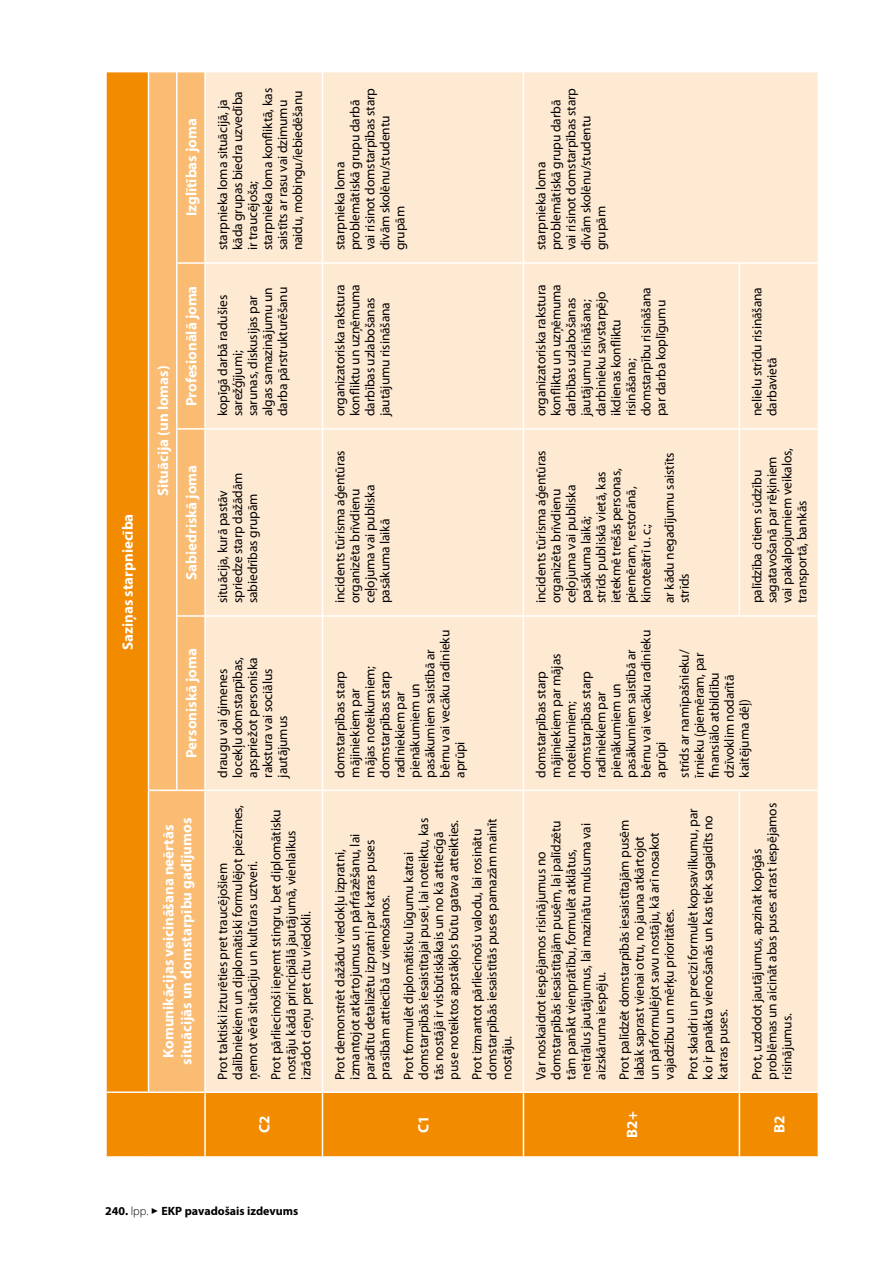
<style>
.page{position:relative;width:893px;height:1263px;background:#fff}
.page>*{position:absolute;margin:0;border:0;box-sizing:border-box;transform-origin:0 0}
.t1{font:700 15px/18px "Myriad Pro";color:#fff;text-align:center}
.t2{font:13.5px/15px "Myriad Pro";letter-spacing:-.01em;color:#000}
.t3{font:700 12px "Myriad Pro";color:#000}
.s1{font-weight:300}
</style>
<div class="page">
<div style="left:107px;top:72px;width:711px;height:1084px;background:#f28b00"></div>
<div style="left:149px;top:72px;width:55px;height:1019px;background:#fabc73"></div>
<div style="left:206px;top:72px;width:612px;height:1019px;background:#fee9d2"></div>
<hr style="left:204px;top:1092px;width:2px;height:66px;background:#fff">
<hr style="left:204px;top:790px;width:2px;height:302px;background:#fff">
<hr style="left:148px;top:790px;width:1px;height:303px;background:#fff">
<hr style="left:148px;top:616px;width:1px;height:174px;background:#fff">
<hr style="left:149px;top:789px;width:27px;height:2px;background:#fff">
<hr style="left:148px;top:429px;width:1px;height:187px;background:#fff">
<hr style="left:148px;top:263px;width:1px;height:166px;background:#fff">
<hr style="left:148px;top:71px;width:1px;height:192px;background:#fff">
<hr style="left:204px;top:616px;width:2px;height:174px;background:#fff">
<hr style="left:204px;top:429px;width:2px;height:187px;background:#fff">
<hr style="left:204px;top:263px;width:2px;height:166px;background:#fff">
<hr style="left:204px;top:71px;width:2px;height:192px;background:#fff">
<hr style="left:107px;top:1091px;width:41px;height:2px;background:#fff">
<hr style="left:149px;top:1091px;width:28px;height:2px;background:#fff">
<hr style="left:177px;top:1091px;width:27px;height:2px;background:#fff">
<hr style="left:176px;top:616px;width:2px;height:175px;background:#fff">
<hr style="left:178px;top:789px;width:26px;height:2px;background:#fff">
<hr style="left:206px;top:1091px;width:116px;height:2px;background:#fff">
<hr style="left:323px;top:1091px;width:200px;height:2px;background:#fff">
<hr style="left:524px;top:1091px;width:215px;height:2px;background:#fff">
<hr style="left:740px;top:1091px;width:78px;height:2px;background:#fff">
<hr style="left:176px;top:429px;width:2px;height:187px;background:#fff">
<hr style="left:178px;top:615px;width:26px;height:2px;background:#fff">
<hr style="left:523px;top:616px;width:1px;height:174px;background:#fff">
<hr style="left:524px;top:789px;width:215px;height:2px;background:#fff">
<hr style="left:524px;top:615px;width:215px;height:2px;background:#fff">
<hr style="left:740px;top:789px;width:78px;height:2px;background:#fff">
<hr style="left:740px;top:615px;width:78px;height:2px;background:#fff">
<hr style="left:176px;top:263px;width:2px;height:166px;background:#fff">
<hr style="left:178px;top:428px;width:26px;height:2px;background:#fff">
<hr style="left:176px;top:71px;width:2px;height:192px;background:#fff">
<hr style="left:178px;top:262px;width:26px;height:2px;background:#fff">
<hr style="left:523px;top:71px;width:1px;height:192px;background:#fff">
<hr style="left:524px;top:262px;width:215px;height:2px;background:#fff">
<hr style="left:740px;top:262px;width:78px;height:2px;background:#fff">
<hr style="left:206px;top:789px;width:116px;height:2px;background:#fff">
<hr style="left:206px;top:615px;width:116px;height:2px;background:#fff">
<hr style="left:206px;top:428px;width:116px;height:2px;background:#fff">
<hr style="left:206px;top:262px;width:116px;height:2px;background:#fff">
<hr style="left:322px;top:1092px;width:1px;height:66px;background:#fff">
<hr style="left:322px;top:790px;width:1px;height:302px;background:#fff">
<hr style="left:322px;top:616px;width:1px;height:174px;background:#fff">
<hr style="left:323px;top:789px;width:200px;height:2px;background:#fff">
<hr style="left:322px;top:429px;width:1px;height:187px;background:#fff">
<hr style="left:323px;top:615px;width:200px;height:2px;background:#fff">
<hr style="left:322px;top:263px;width:1px;height:166px;background:#fff">
<hr style="left:323px;top:428px;width:200px;height:2px;background:#fff">
<hr style="left:322px;top:71px;width:1px;height:192px;background:#fff">
<hr style="left:323px;top:262px;width:200px;height:2px;background:#fff">
<hr style="left:523px;top:1092px;width:1px;height:66px;background:#fff">
<hr style="left:523px;top:790px;width:1px;height:302px;background:#fff">
<hr style="left:523px;top:429px;width:1px;height:187px;background:#fff">
<hr style="left:523px;top:263px;width:1px;height:166px;background:#fff">
<hr style="left:524px;top:428px;width:215px;height:2px;background:#fff">
<hr style="left:739px;top:1092px;width:1px;height:66px;background:#fff">
<hr style="left:739px;top:789px;width:1px;height:303px;background:#fff">
<hr style="left:739px;top:429px;width:1px;height:188px;background:#fff">
<hr style="left:739px;top:262px;width:1px;height:167px;background:#fff">
<hr style="left:740px;top:428px;width:78px;height:2px;background:#fff">
<p class="t1" style="left:118px;top:650px;width:138px;rotate:-90deg">Saziņas starpniecība</p>
<p class="t1" style="left:182px;top:216px;width:100px;rotate:-90deg">Izglītības joma</p>
<p class="t1" style="left:154px;top:496px;width:132px;rotate:-90deg">Situācija (un lomas)</p>
<p class="t1" style="left:182px;top:406px;width:122px;rotate:-90deg">Profesionālā joma</p>
<p class="t1" style="left:182px;top:580px;width:117px;rotate:-90deg">Sabiedriskā joma</p>
<p class="t2" style="left:215px;top:250px;width:164px;rotate:-90deg">starpnieka loma situācijā, ja kāda grupas biedra uzvedība ir traucējoša;<br>starpnieka loma konfliktā, kas saistīts ar rasu vai dzimumu naidu, mobingu/iebiedēšanu</p>
<p class="t2" style="left:215px;top:416px;width:131px;rotate:-90deg">kopīgā darbā radušies sarežģījumi;<br>sarunas, diskusijas par algas samazinājumu un darba pārstrukturēšanu</p>
<p class="t2" style="left:215px;top:603px;width:132px;rotate:-90deg">situācija, kurā pastāv spriedze starp dažādām sabiedrības grupām</p>
<p class="t1" style="left:182px;top:758px;width:111px;rotate:-90deg">Personiskā joma</p>
<p class="t1" style="left:159px;top:1065px;width:248px;rotate:-90deg">Komunikācijas veicināšana neērtās situācijās un domstarpību gadījumos</p>
<p class="t2" style="left:215px;top:777px;width:122px;rotate:-90deg">draugu vai ģimenes locekļu domstarpības, apspriežot personiska rakstura vai sociālus jautājumus</p>
<p class="t2" style="left:215px;top:1079px;width:276px;rotate:-90deg">Prot taktiski izturēties pret traucējošiem dalībniekiem un diplomātiski formulējot piezīmes, ņemot vērā situāciju un kultūras uztveri.</p>
<p class="t2" style="left:268px;top:1079px;width:271px;rotate:-90deg">Prot pārliecinoši ieņemt stingru, bet diplomātisku nostāju kādā principiālā jautājumā, vienlaikus izrādot cieņu pret citu viedokli.</p>
<p class="t1" style="left:255px;top:1133px;width:19px;rotate:-90deg">C2</p>
<p class="t2" style="left:332px;top:250px;width:164px;rotate:-90deg">starpnieka loma problemātiskā grupu darbā vai risinot domstarpības starp divām skolēnu/studentu grupām</p>
<p class="t2" style="left:332px;top:416px;width:133px;rotate:-90deg">organizatoriska rakstura konfliktu un uzņēmuma darbības uzlabošanas jautājumu risināšana</p>
<p class="t2" style="left:332px;top:603px;width:154px;rotate:-90deg">incidents tūrisma aģentūras organizēta brīvdienu ceļojuma vai publiska pasākuma laikā</p>
<p class="t2" style="left:332px;top:777px;width:149px;rotate:-90deg">domstarpības starp mājiniekiem par<br>mājas noteikumiem; domstarpības starp radiniekiem par pienākumiem un pasākumiem saistībā ar bērnu vai vecāku radinieku aprūpi</p>
<p class="t2" style="left:332px;top:1079px;width:247px;rotate:-90deg">Prot demonstrēt dažādu viedokļu izpratni, izmantojot atkārtojumus un pārfrāzēšanu, lai parādītu detalizētu izpratni par katras puses prasībām attiecībā uz vienošanos.</p>
<p class="t2" style="left:401px;top:1079px;width:263px;rotate:-90deg">Prot formulēt diplomātisku lūgumu katrai domstarpībās iesaistītajai pusei, lai noteiktu, kas tās nostājā ir visbūtiskākais un no kā attiecīgā puse noteiktos apstākļos būtu gatava atteikties.</p>
<p class="t2" style="left:469px;top:1079px;width:263px;rotate:-90deg">Prot izmantot pārliecinošu valodu, lai rosinātu domstarpībās iesaistītās puses pamazām mainīt nostāju.</p>
<p class="t1" style="left:414px;top:1133px;width:19px;rotate:-90deg">C1</p>
<p class="t2" style="left:533px;top:250px;width:164px;rotate:-90deg">starpnieka loma problemātiskā grupu darbā vai risinot domstarpības starp divām skolēnu/studentu grupām</p>
<p class="t2" style="left:533px;top:416px;width:133px;rotate:-90deg">organizatoriska rakstura konfliktu un uzņēmuma darbības uzlabošanas jautājumu risināšana; darbinieku savstarpējo ikdienas konfliktu risināšana; domstarpību risināšana par darba koplīgumu</p>
<p class="t2" style="left:533px;top:603px;width:154px;rotate:-90deg">incidents tūrisma aģentūras organizēta brīvdienu ceļojuma vai publiska pasākuma laikā;<br>strīds publiskā vietā, kas ietekmē trešās personas, piemēram, restorānā, kinoteātrī u. c.;</p>
<p class="t2" style="left:662px;top:603px;width:152px;rotate:-90deg">ar kādu negadījumu saistīts strīds</p>
<p class="t2" style="left:749px;top:416px;width:130px;rotate:-90deg">nelielu strīdu risināšana darbavietā</p>
<p class="t2" style="left:749px;top:603px;width:156px;rotate:-90deg">palīdzība citiem sūdzību sagatavošanā par rēķiniem vai pakalpojumiem veikalos, transportā, bankās</p>
<p class="t2" style="left:533px;top:777px;width:149px;rotate:-90deg">domstarpības starp mājiniekiem par mājas noteikumiem; domstarpības starp radiniekiem par pienākumiem un pasākumiem saistībā ar bērnu vai vecāku radinieku aprūpi</p>
<p class="t2" style="left:677px;top:777px;width:129px;rotate:-90deg">strīds ar namīpašnieku/ īrnieku (piemēram, par finansiālo atbildību dzīvoklim nodarītā kaitējuma dēļ)</p>
<p class="t2" style="left:533px;top:1079px;width:261px;rotate:-90deg">Var noskaidrot iespējamos risinājumus no domstarpībās iesaistītajām pusēm, lai palīdzētu tām panākt vienprātību, formulēt atklātus, neitrālus jautājumus, lai mazinātu mulsuma vai aizskāruma iespēju.</p>
<p class="t2" style="left:617px;top:1079px;width:261px;rotate:-90deg">Prot palīdzēt domstarpībās iesaistītajām pusēm labāk saprast vienai otru, no jauna atkārtojot un pārformulējot savu nostāju, kā arī nosakot vajadzību un mērķu prioritātes.</p>
<p class="t2" style="left:685px;top:1079px;width:272px;rotate:-90deg">Prot skaidri un precīzi formulēt kopsavilkumu, par ko ir panākta vienošanās un kas tiek sagaidīts no katras puses.</p>
<p class="t1" style="left:622px;top:1138px;width:28px;rotate:-90deg">B2+</p>
<p class="t2" style="left:749px;top:1079px;width:278px;rotate:-90deg">Prot, uzdodot jautājumus, apzināt kopīgās problēmas un aicināt abas puses atrast iespējamos risinājumus.</p>
<p class="t1" style="left:770px;top:1133px;width:19px;rotate:-90deg">B2</p>
<p class="t3" style="left:105px;top:1203px;width:195px">240. <span class="s1">lpp.</span> ✓ EKP pavadošais izdevums</p>
</div>
